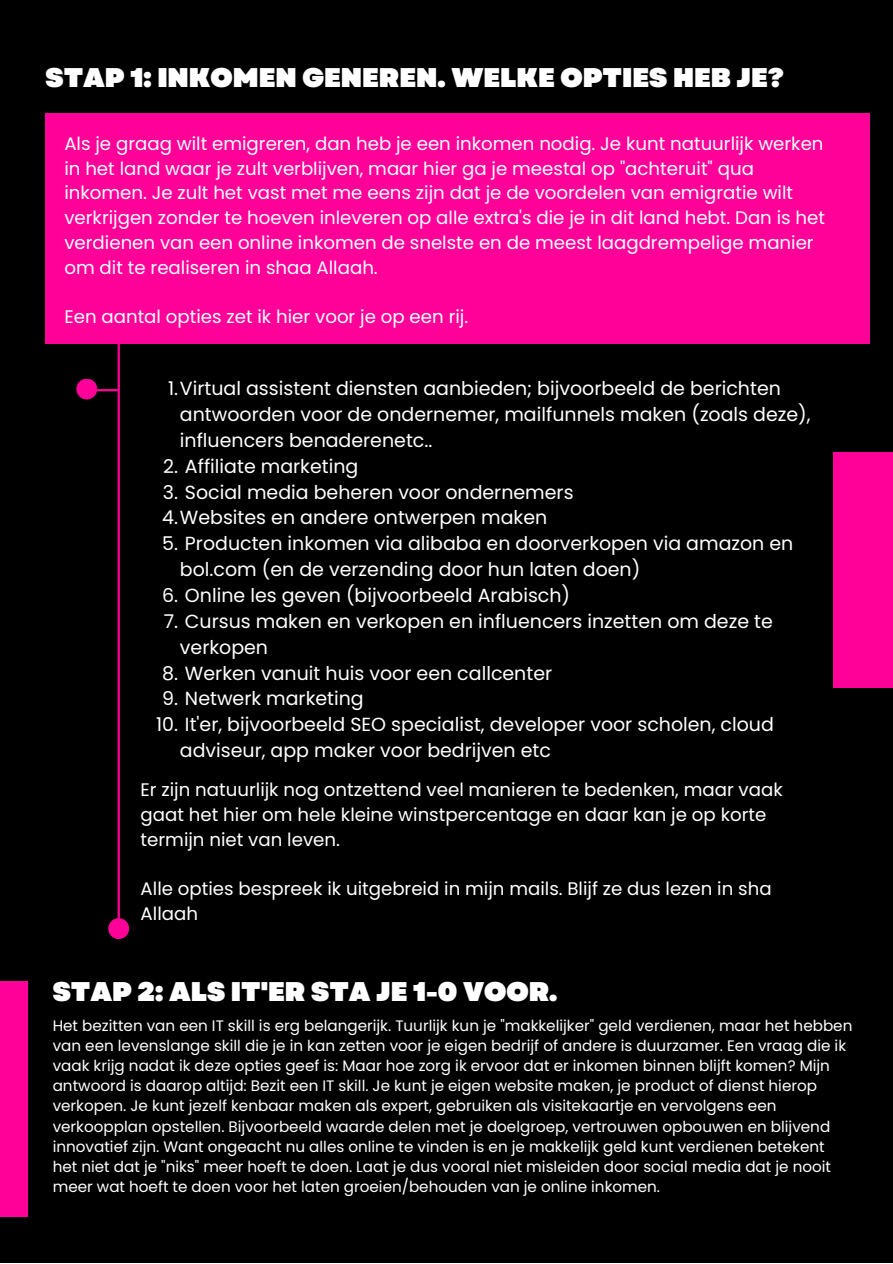
<style>
.page{position:relative;width:893px;height:1264px;background:#fff}
.page>*{position:absolute;margin:0;border:0;box-sizing:border-box;transform-origin:0 0}
.t1{font:900 27px "Garet";color:#fff}
.t2{font:18.9px/25.8px "Poppins";color:#fff}
.t3{font:18.15px/24.8px "Poppins";color:#fff}
.t4{font:15.15px/20.2px "Poppins";color:#fff}
</style>
<div class="page">
<div style="left:0;top:0;width:892px;height:1262px;background:#000"></div>
<hr style="left:118px;top:317px;width:2px;height:610px;background:#f09">
<div style="left:45px;top:113px;width:824px;height:230px;background:#f09"></div>
<div style="left:0;top:981px;width:27px;height:235px;background:#f09"></div>
<hr style="left:88px;top:389px;width:29px;height:2px;background:#f09">
<div style="left:76px;top:378px;width:21px;height:21px;background:#f09;border-radius:50%"></div>
<div style="left:108px;top:918px;width:21px;height:21px;background:#f09;border-radius:50%"></div>
<div style="left:833px;top:452px;width:59px;height:235px;background:#f09"></div>
<h1 class="t1" style="left:45px;top:58px;width:740px">STAP 1: INKOMEN GENEREN. WELKE OPTIES HEB JE?</h1>
<p class="t3" style="left:64px;top:131px;width:762px">Als je graag wilt emigreren, dan heb je een inkomen nodig. Je kunt natuurlijk werken in het land waar je zult verblijven, maar hier ga je meestal op "achteruit" qua inkomen. Je zult het vast met me eens zijn dat je de voordelen van emigratie wilt verkrijgen zonder te hoeven inleveren op alle extra's die je in dit land hebt. Dan is het verdienen van een online inkomen de snelste en de meest laagdrempelige manier om dit te realiseren in shaa Allaah.</p>
<p class="t3" style="left:64px;top:304px;width:405px">Een aantal opties zet ik hier voor je op een rij.</p>
<p class="t2" style="left:180px;top:375px;width:632px;text-indent:-12px">1.Virtual assistent diensten aanbieden; bijvoorbeeld de berichten antwoorden voor de ondernemer, mailfunnels maken (zoals deze), influencers benaderenetc..</p>
<p class="t2" style="left:163px;top:453px;width:197px">2. Affiliate marketing</p>
<p class="t2" style="left:162px;top:479px;width:413px">3. Social media beheren voor ondernemers<br>4.Websites en andere ontwerpen maken</p>
<p class="t2" style="left:180px;top:530px;width:615px;text-indent:-18px">5. Producten inkomen via alibaba en doorverkopen via amazon en bol.com (en de verzending door hun laten doen)</p>
<p class="t2" style="left:162px;top:582px;width:409px">6. Online les geven (bijvoorbeeld Arabisch)</p>
<p class="t2" style="left:180px;top:608px;width:594px;text-indent:-16px">7. Cursus maken en verkopen en influencers inzetten om deze te verkopen</p>
<p class="t2" style="left:162px;top:660px;width:391px">8. Werken vanuit huis voor een callcenter</p>
<p class="t2" style="left:162px;top:686px;width:203px">9. Netwerk marketing</p>
<p class="t2" style="left:180px;top:711px;width:595px;text-indent:-24px">10. It'er, bijvoorbeeld SEO specialist, developer voor scholen, cloud adviseur, app maker voor bedrijven etc</p>
<p class="t3" style="left:141px;top:777px;width:643px">Er zijn natuurlijk nog ontzettend veel manieren te bedenken, maar vaak gaat het hier om hele kleine winstpercentage en daar kan je op korte termijn niet van leven.</p>
<p class="t3" style="left:141px;top:876px;width:632px">Alle opties bespreek ik uitgebreid in mijn mails. Blijf ze dus lezen in sha<br>Allaah</p>
<h1 class="t1" style="left:53px;top:972px;width:506px">STAP 2: ALS IT'ER STA JE 1-0 VOOR.</h1>
<p class="t4" style="left:53px;top:1015px;width:801px">Het bezitten van een IT skill is erg belangerijk. Tuurlijk kun je "makkelijker" geld verdienen, maar het hebben van een levenslange skill die je in kan zetten voor je eigen bedrijf of andere is duurzamer. Een vraag die ik vaak krijg nadat ik deze opties geef is: Maar hoe zorg ik ervoor dat er inkomen binnen blijft komen? Mijn antwoord is daarop altijd: Bezit een IT skill. Je kunt je eigen website maken, je product of dienst hierop verkopen. Je kunt jezelf kenbaar maken als expert, gebruiken als visitekaartje en vervolgens een verkoopplan opstellen. Bijvoorbeeld waarde delen met je doelgroep, vertrouwen opbouwen en blijvend innovatief zijn. Want ongeacht nu alles online te vinden is en je makkelijk geld kunt verdienen betekent het niet dat je "niks" meer hoeft te doen. Laat je dus vooral niet misleiden door social media dat je nooit meer wat hoeft te doen voor het laten groeien/behouden van je online inkomen.</p>
</div>
